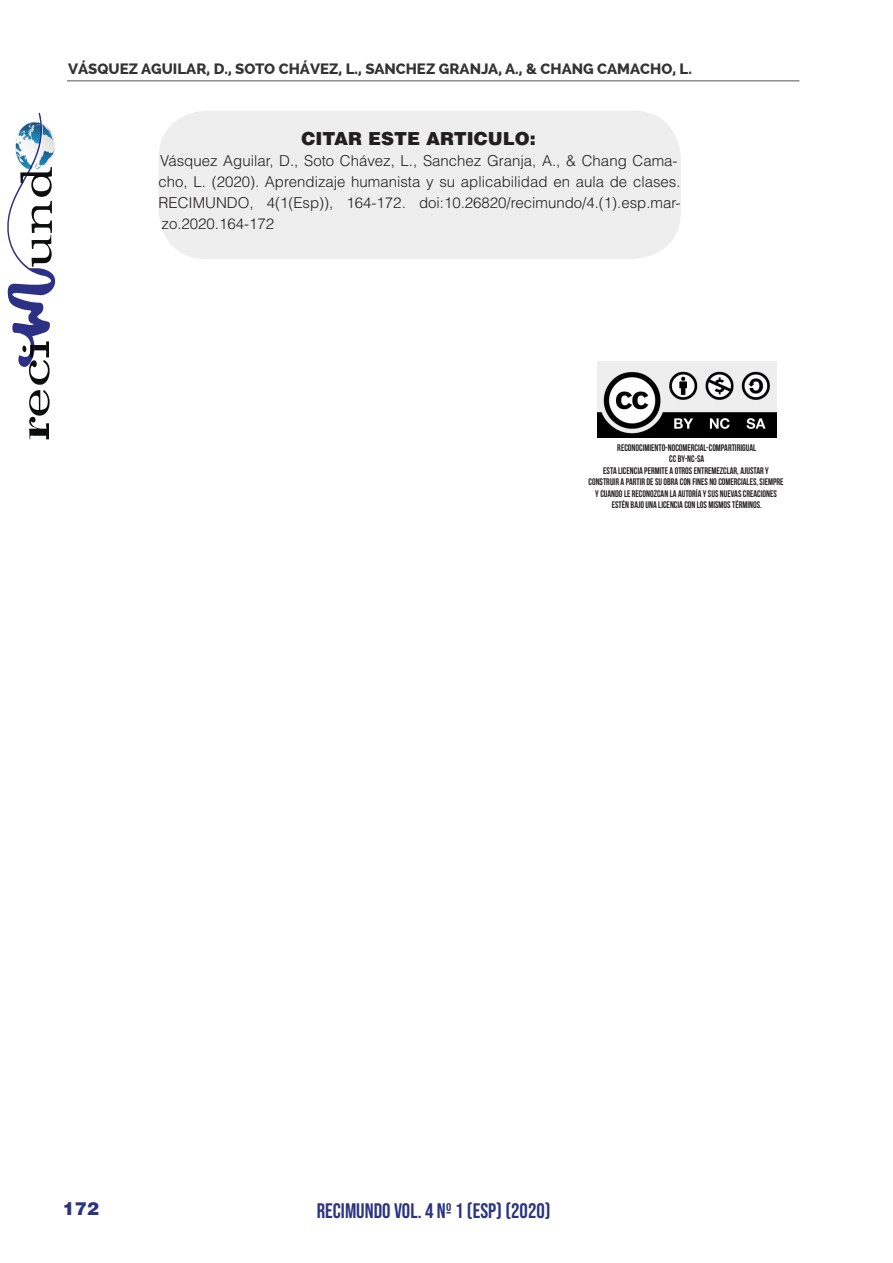
<style>
.page{position:relative;width:893px;height:1263px;background:#fff}
.page>*{position:absolute;margin:0;border:0;box-sizing:border-box;transform-origin:0 0}
.t1{font:21px "Bebas Neue";color:#2b3481}
.t2{font:900 18px "Helvetica LT Std";color:#231f20}
.t3{font:900 18px "Helvetica LT Std";color:#2b3481}
.t4{font:300 15px/21px "Helvetica LT Std";color:#231f20}
.t5{font:800 15px "Raleway";color:#333}
.t6{font:700 9.45px/11.4px "Bebas Neue";color:#231f20;text-align:center}
</style>
<div class="page">
<hr style="left:67px;top:80px;width:732px;height:1px;background:#545557">
<svg style="left:7px;top:113px;width:48px;height:326px"></svg>
<div style="left:159px;top:111px;width:522px;height:148px;background:#edeeed;border-radius:49px"></div>
<img style="left:597px;top:361px;width:179px;height:76px">
<p class="t5" style="left:68px;top:61px;width:625px">VÁSQUEZ AGUILAR, D., SOTO CHÁVEZ, L., SANCHEZ GRANJA, A., &amp; CHANG CAMACHO, L.</p>
<p class="t2" style="left:302px;top:127px;width:236px">CITAR ESTE ARTICULO:</p>
<p class="t4" style="left:159px;top:150px;width:524px">Vásquez Aguilar, D., Soto Chávez, L., Sanchez Granja, A., &amp; Chang Cama&shy;cho, L. (2020). Aprendizaje humanista y su aplicabilidad en aula de clases.<br>RECIMUNDO, 4(1(Esp)), 164-172. doi:10.26820/recimundo/4.(1).esp.mar&shy;zo.2020.164-172</p>
<p class="t6" style="left:588px;top:442px;width:197px">RECONOCIMIENTO-NOCOMERCIAL-COMPARTIRIGUAL<br>CC BY-NC-SA<br>ESTA LICENCIA PERMITE A OTROS ENTREMEZCLAR, AJUSTAR Y CONSTRUIR A PARTIR DE SU OBRA CON FINES NO COMERCIALES, SIEMPRE Y CUANDO LE RECONOZCAN LA AUTORÍA Y SUS NUEVAS CREACIONES ESTÉN BAJO UNA LICENCIA CON LOS MISMOS TÉRMINOS.</p>
<h2 class="t3" style="left:63px;top:1197px;width:38px">172</h2>
<h1 class="t1" style="left:317px;top:1199px;width:235px">RECIMUNDO VOL. 4 Nº 1 (ESP) (2020)</h1>
</div>
